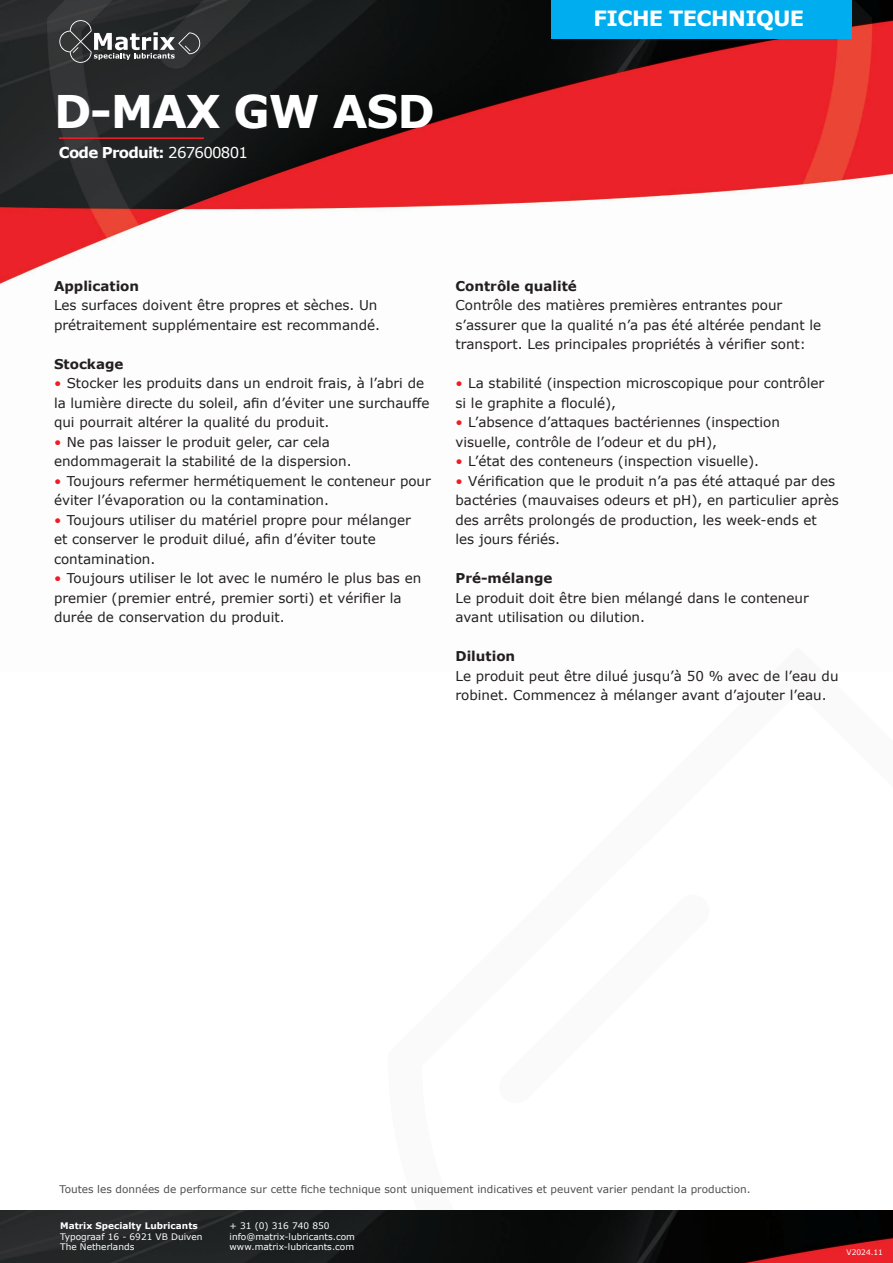
<style>
.page{position:relative;width:893px;height:1263px;background:#fff}
.page>*{position:absolute;margin:0;border:0;box-sizing:border-box;transform-origin:0 0}
.t1{font:700 45px "Verdana";letter-spacing:-.025em;color:#fff}
.t2{font:700 21px "Verdana";letter-spacing:-.03em;color:#fff}
.t3{font:700 15px "Verdana";letter-spacing:-.05em;color:#fff}
.t4{font:13.5px/19.5px "Verdana";color:#231f20}
.t5{font:700 13.5px "Verdana";color:#231f20}
.t6{font:10.5px "Verdana";color:#231f20}
.t7{font:9px/10.5px "Verdana";color:#fff}
.t8{font:700 9px "Verdana";color:#fff}
.t9{font:7.5px "Verdana";color:#fff}
.s1{font-weight:400}
.s2{color:#ee1d23}
</style>
<div class="page">
<img style="left:0;top:0;width:893px;height:284px">
<div style="left:551px;top:0;width:301px;height:38px;background:#00aeef"></div>
<svg style="left:59px;top:20px;width:141px;height:43px;background:#505152"></svg>
<img style="left:0;top:1211px;width:893px;height:52px">
<hr style="left:59px;top:137px;width:145px;height:2px;background:#ee1d23">
<h1 class="t1" style="left:54px;top:83px;width:382px">D-MAX GW ASD</h1>
<p class="t3" style="left:59px;top:143px;width:191px">Code Produit: <span class="s1">267600801</span></p>
<h2 class="t2" style="left:594px;top:5px;width:212px">FICHE TECHNIQUE</h2>
<p class="t5" style="left:54px;top:277px;width:87px">Application</p>
<p class="t4" style="left:54px;top:296px;width:328px">Les surfaces doivent être propres et sèches. Un prétraitement supplémentaire est recommandé.</p>
<p class="t5" style="left:54px;top:355px;width:71px">Stockage</p>
<p class="t4" style="left:54px;top:374px;width:377px"><span class="s2">•</span> Stocker les produits dans un endroit frais, à l’abri de la lumière directe du soleil, afin d’éviter une surchauffe qui pourrait altérer la qualité du produit.</p>
<p class="t4" style="left:54px;top:432px;width:299px"><span class="s2">•</span> Ne pas laisser le produit geler, car cela endommagerait la stabilité de la dispersion.</p>
<p class="t4" style="left:54px;top:471px;width:378px"><span class="s2">•</span> Toujours refermer hermétiquement le conteneur pour éviter l’évaporation ou la contamination.</p>
<p class="t4" style="left:54px;top:510px;width:358px"><span class="s2">•</span> Toujours utiliser du matériel propre pour mélanger et conserver le produit dilué, afin d’éviter toute contamination.</p>
<p class="t4" style="left:54px;top:569px;width:369px"><span class="s2">•</span> Toujours utiliser le lot avec le numéro le plus bas en premier (premier entré, premier sorti) et vérifier la durée de conservation du produit.</p>
<p class="t5" style="left:455px;top:277px;width:123px">Contrôle qualité</p>
<p class="t4" style="left:455px;top:296px;width:367px">Contrôle des matières premières entrantes pour s’assurer que la qualité n’a pas été altérée pendant le transport. Les principales propriétés à vérifier sont:</p>
<p class="t4" style="left:455px;top:374px;width:370px"><span class="s2">•</span> La stabilité (inspection microscopique pour contrôler si le graphite a floculé),</p>
<p class="t4" style="left:455px;top:413px;width:326px"><span class="s2">•</span> L’absence d’attaques bactériennes (inspection visuelle, contrôle de l’odeur et du pH),</p>
<p class="t4" style="left:455px;top:452px;width:305px"><span class="s2">•</span> L’état des conteneurs (inspection visuelle).</p>
<p class="t4" style="left:455px;top:471px;width:385px"><span class="s2">•</span> Vérification que le produit n’a pas été attaqué par des bactéries (mauvaises odeurs et pH), en particulier après des arrêts prolongés de production, les week-ends et les jours fériés.</p>
<p class="t5" style="left:455px;top:570px;width:98px">Pré-mélange</p>
<p class="t4" style="left:455px;top:588px;width:355px">Le produit doit être bien mélangé dans le conteneur avant utilisation ou dilution.</p>
<p class="t5" style="left:455px;top:648px;width:61px">Dilution</p>
<p class="t4" style="left:455px;top:666px;width:385px">Le produit peut être dilué jusqu’à 50 % avec de l’eau du robinet. Commencez à mélanger avant d’ajouter l’eau.</p>
<p class="t6" style="left:59px;top:1183px;width:693px">Toutes les données de performance sur cette fiche technique sont uniquement indicatives et peuvent varier pendant la production.</p>
<p class="t8" style="left:60px;top:1220px;width:139px">Matrix Specialty Lubricants</p>
<p class="t7" style="left:60px;top:1231px;width:144px">Typograaf 16 - 6921 VB Duiven<br>The Netherlands</p>
<p class="t7" style="left:230px;top:1221px;width:127px">+ 31 (0) 316 740 850 info@matrix-lubricants.com www.matrix-lubricants.com</p>
<p class="t9" style="left:847px;top:1247px;width:38px">V2024.11</p>
</div>
